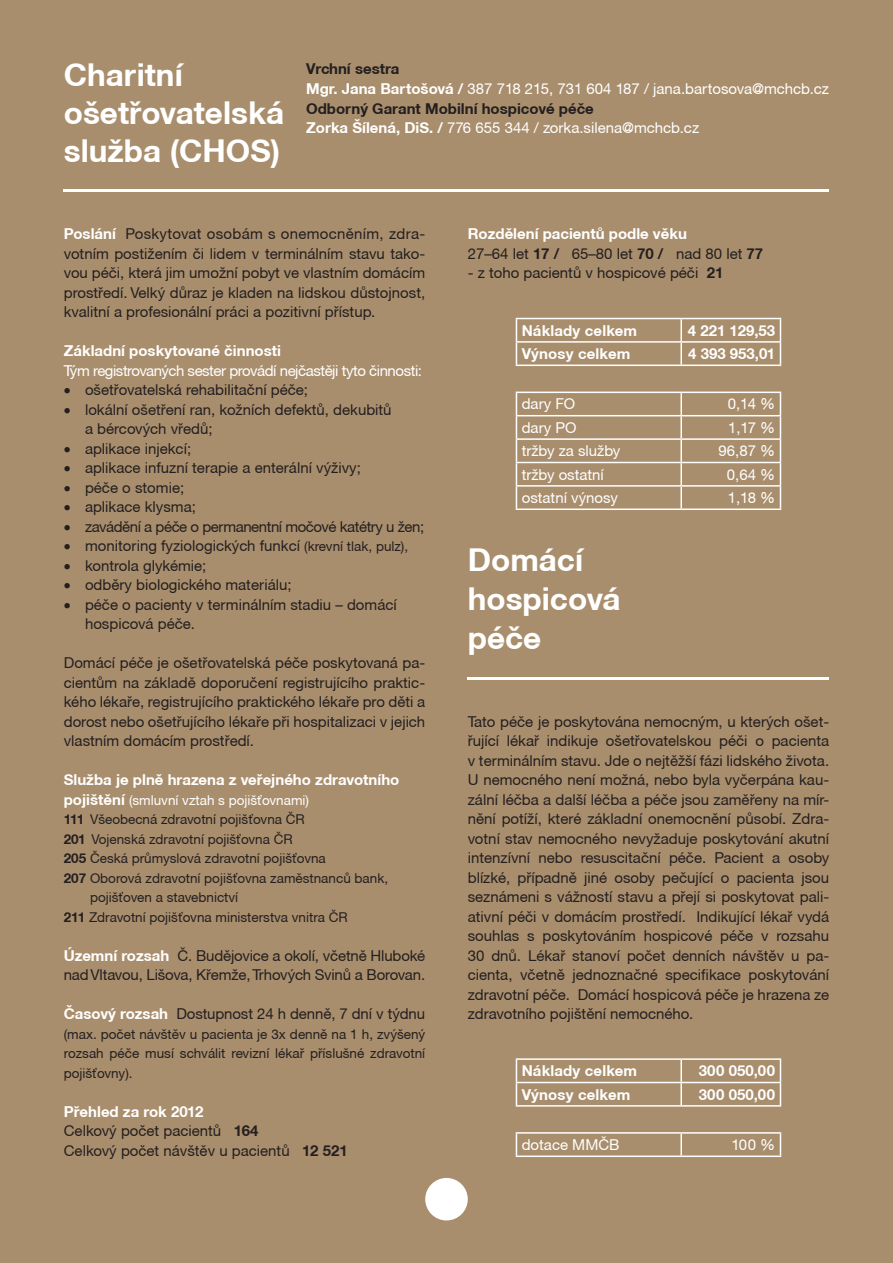
<style>
.page{position:relative;width:893px;height:1263px;background:#a98e6d}
.page>*{position:absolute;margin:0;border:0;box-sizing:border-box;transform-origin:0 0}
.t1{font:700 31.5px/39px "Helvetica Neue CE";color:#fff}
.t2{font:15px/19.5px "Helvetica Neue CE";color:#231f20}
.t3{font:15px/19.5px "Helvetica Neue CE";color:#fff}
.t4{font:700 15px/19.5px "Helvetica Neue CE";color:#fff}
.t5{font:15px "Helvetica Neue CE";letter-spacing:-.03em;color:#fff}
.t6{font:15px "Helvetica Neue CE";letter-spacing:-.03em;color:#231f20}
.t7{font:13.5px/19.5px "Helvetica Neue CE";color:#231f20;text-align:justify}
.t8{font:13.5px "Helvetica Neue CE";color:#fff}
.s1{font-weight:700;color:#231f20}
.s2{font-weight:700}
.s3{font-weight:700;color:#fff}
.s4{font-size:13.5px}
.s5{font-weight:700;font-size:15px}
.s6{font-weight:400;color:#231f20}
.s7{color:#231f20}
</style>
<div class="page">
<div style="left:425px;top:1178px;width:43px;height:42px;background:#fff;border-radius:50%"></div>
<hr style="left:516px;top:318px;width:165px;height:1px;background:#fff">
<hr style="left:681px;top:318px;width:100px;height:1px;background:#fff">
<hr style="left:680px;top:319px;width:2px;height:22px;background:#fff">
<hr style="left:516px;top:341px;width:166px;height:2px;background:#fff">
<svg style="left:516px;top:319px;width:1px;height:46px"></svg>
<hr style="left:680px;top:343px;width:2px;height:22px;background:#fff">
<hr style="left:516px;top:365px;width:166px;height:1px;background:#fff">
<hr style="left:682px;top:341px;width:99px;height:2px;background:#fff">
<svg style="left:780px;top:319px;width:1px;height:46px"></svg>
<hr style="left:682px;top:365px;width:99px;height:1px;background:#fff">
<hr style="left:516px;top:392px;width:165px;height:1px;background:#fff">
<hr style="left:681px;top:392px;width:100px;height:1px;background:#fff">
<hr style="left:516px;top:415px;width:165px;height:1px;background:#fff">
<hr style="left:681px;top:415px;width:100px;height:1px;background:#fff">
<hr style="left:516px;top:438px;width:165px;height:2px;background:#fff">
<hr style="left:681px;top:438px;width:100px;height:2px;background:#fff">
<hr style="left:516px;top:462px;width:165px;height:1px;background:#fff">
<hr style="left:681px;top:462px;width:100px;height:1px;background:#fff">
<hr style="left:516px;top:485px;width:165px;height:2px;background:#fff">
<svg style="left:516px;top:393px;width:1px;height:115px"></svg>
<hr style="left:681px;top:485px;width:100px;height:2px;background:#fff">
<svg style="left:780px;top:393px;width:1px;height:115px"></svg>
<hr style="left:516px;top:508px;width:165px;height:2px;background:#fff">
<hr style="left:681px;top:508px;width:100px;height:2px;background:#fff">
<hr style="left:680px;top:393px;width:2px;height:22px;background:#fff">
<hr style="left:680px;top:416px;width:2px;height:22px;background:#fff">
<hr style="left:680px;top:440px;width:2px;height:22px;background:#fff">
<hr style="left:680px;top:463px;width:2px;height:22px;background:#fff">
<hr style="left:680px;top:487px;width:2px;height:21px;background:#fff">
<hr style="left:64px;top:189px;width:765px;height:2px;background:#fff">
<hr style="left:516px;top:1058px;width:165px;height:2px;background:#fff">
<hr style="left:681px;top:1058px;width:100px;height:2px;background:#fff">
<hr style="left:680px;top:1060px;width:2px;height:22px;background:#fff">
<hr style="left:516px;top:1082px;width:166px;height:1px;background:#fff">
<svg style="left:516px;top:1060px;width:1px;height:45px"></svg>
<hr style="left:680px;top:1083px;width:2px;height:22px;background:#fff">
<hr style="left:516px;top:1105px;width:166px;height:2px;background:#fff">
<hr style="left:682px;top:1082px;width:99px;height:1px;background:#fff">
<svg style="left:780px;top:1060px;width:1px;height:45px"></svg>
<hr style="left:682px;top:1105px;width:99px;height:2px;background:#fff">
<hr style="left:516px;top:1132px;width:165px;height:2px;background:#fff">
<svg style="left:516px;top:1134px;width:1px;height:21px"></svg>
<hr style="left:681px;top:1132px;width:100px;height:2px;background:#fff">
<svg style="left:780px;top:1134px;width:1px;height:21px"></svg>
<hr style="left:516px;top:1155px;width:165px;height:2px;background:#fff">
<hr style="left:681px;top:1155px;width:100px;height:2px;background:#fff">
<hr style="left:680px;top:1134px;width:2px;height:21px;background:#fff">
<hr style="left:468px;top:678px;width:361px;height:2px;background:#fff">
<h1 class="t1" style="left:64px;top:57px;width:222px;line-height:37.8px">Charitní ošetřovatelská služba (CHOS)</h1>
<p class="t3" style="left:306px;top:60px;width:524px"><span class="s1">Vrchní sestra<br></span><span class="s2">Mgr. Jana Bartošová /</span> 387 718 215, 731 604 187 / jana.bartosova@mchcb.cz <span class="s1">Odborný Garant Mobilní hospicové péče<br></span><span class="s2">Zorka Šílená, DiS. /</span> 776 655 344 / zorka.silena@mchcb.cz</p>
<p class="t2" style="left:64px;top:224px;width:363px;text-align:justify"><span class="s3">Poslání</span> Poskytovat osobám s onemocněním, zdra&shy;votním postižením či lidem v terminálním stavu tako&shy;vou péči, která jim umožní pobyt ve vlastním domácím prostředí. Velký důraz je kladen na lidskou důstojnost, kvalitní a profesionální práci a pozitivní přístup.</p>
<p class="t4" style="left:64px;top:341px;width:219px">Základní poskytované činnosti</p>
<p class="t5" style="left:64px;top:361px;width:360px">Tým registrovaných sester provádí nejčastěji tyto činnosti:</p>
<p class="t2" style="left:64px;top:380px;width:246px">• ošetřovatelská rehabilitační péče;</p>
<p class="t2" style="left:85px;top:400px;width:308px;text-indent:-21px">• lokální ošetření ran, kožních defektů, dekubitů a bércových vředů;</p>
<p class="t2" style="left:64px;top:439px;width:129px">• aplikace injekcí;</p>
<p class="t2" style="left:64px;top:458px;width:299px">• aplikace infuzní terapie a enterální výživy;</p>
<p class="t2" style="left:64px;top:478px;width:122px">• péče o stomie;</p>
<p class="t2" style="left:64px;top:497px;width:134px">• aplikace klysma;</p>
<p class="t6" style="left:64px;top:517px;width:362px">• zavádění a péče o permanentní močové katétry u žen;</p>
<p class="t2" style="left:64px;top:536px;width:346px">• monitoring fyziologických funkcí <span class="s4">(krevní tlak, pulz),</span></p>
<p class="t2" style="left:64px;top:556px;width:144px">• kontrola glykémie;</p>
<p class="t2" style="left:64px;top:575px;width:229px">• odběry biologického materiálu;</p>
<p class="t2" style="left:85px;top:595px;width:313px;text-indent:-21px">• péče o pacienty v terminálním stadiu – domácí hospicová péče.</p>
<p class="t2" style="left:64px;top:653px;width:363px;text-align:justify">Domácí péče je ošetřovatelská péče poskytovaná pa&shy;cientům na základě doporučení registrujícího praktic&shy;kého lékaře, registrujícího praktického lékaře pro děti a dorost nebo ošetřujícího lékaře při hospitalizaci v jejich vlastním domácím prostředí.</p>
<p class="t4" style="left:64px;top:770px;width:337px">Služba je plně hrazena z veřejného zdravotního</p>
<p class="t8" style="left:64px;top:792px;width:247px"><span class="s5">pojištění</span> (smluvní vztah s pojišťovnami)</p>
<p class="t7" style="left:64px;top:810px;width:243px"><span class="s2">111</span> Všeobecná zdravotní pojišťovna ČR</p>
<p class="t7" style="left:64px;top:829px;width:231px"><span class="s2">201</span> Vojenská zdravotní pojišťovna ČR</p>
<p class="t7" style="left:64px;top:849px;width:264px"><span class="s2">205</span> Česká průmyslová zdravotní pojišťovna</p>
<p class="t7" style="left:64px;top:868px;width:326px"><span class="s2">207</span> Oborová zdravotní pojišťovna zaměstnanců bank,</p>
<p class="t7" style="left:90px;top:888px;width:150px">pojišťoven a stavebnictví</p>
<p class="t7" style="left:64px;top:907px;width:286px"><span class="s2">211</span> Zdravotní pojišťovna ministerstva vnitra ČR</p>
<p class="t2" style="left:64px;top:946px;width:363px"><span class="s3">Územní rozsah</span> Č. Budějovice a okolí, včetně Hluboké nad Vltavou, Lišova, Křemže, Trhových Svinů a Borovan.</p>
<p class="t2" style="left:64px;top:1004px;width:363px"><span class="s3">Časový rozsah</span> Dostupnost 24 h denně, 7 dní v týdnu</p>
<p class="t7" style="left:64px;top:1024px;width:363px">(max. počet návštěv u pacienta je 3x denně na 1 h, zvýšený rozsah péče musí schválit revizní lékař příslušné zdravotní pojišťovny).</p>
<p class="t2" style="left:64px;top:1102px;width:286px"><span class="s3">Přehled za rok 2012<br></span>Celkový počet pacientů <span class="s2">164<br></span>Celkový počet návštěv u pacientů <span class="s2">12 521</span></p>
<p class="t4" style="left:468px;top:224px;width:297px">Rozdělení pacientů podle věku<br><span class="s6">27–64 let</span> <span class="s7">17 /</span> <span class="s6">65–80 let</span> <span class="s7">70 /</span> <span class="s6">nad 80 let</span> <span class="s7">77</span></p>
<p class="t2" style="left:468px;top:263px;width:257px">- z toho pacientů v hospicové péči <span class="s2">21</span></p>
<p class="t4" style="left:522px;top:321px;width:117px">Náklady celkem</p>
<p class="t4" style="left:688px;top:321px;width:89px">4 221 129,53</p>
<p class="t4" style="left:522px;top:344px;width:110px">Výnosy celkem</p>
<p class="t4" style="left:688px;top:344px;width:88px">4 393 953,01</p>
<p class="t3" style="left:522px;top:394px;width:55px">dary FO</p>
<p class="t3" style="left:728px;top:394px;width:49px">0,14 %</p>
<p class="t3" style="left:522px;top:418px;width:56px">dary PO</p>
<p class="t3" style="left:728px;top:418px;width:49px">1,17 %</p>
<p class="t3" style="left:522px;top:441px;width:100px">tržby za služby</p>
<p class="t3" style="left:718px;top:441px;width:58px">96,87 %</p>
<p class="t3" style="left:522px;top:465px;width:84px">tržby ostatní</p>
<p class="t3" style="left:727px;top:465px;width:50px">0,64 %</p>
<p class="t3" style="left:522px;top:488px;width:98px">ostatní výnosy</p>
<p class="t3" style="left:728px;top:488px;width:49px">1,18 %</p>
<h1 class="t1" style="left:468px;top:540px;width:154px">Domácí hospicová péče</h1>
<p class="t2" style="left:468px;top:712px;width:363px;text-align:justify">Tato péče je poskytována nemocným, u kterých ošet&shy;řující lékař indikuje ošetřovatelskou péči o pacienta v terminálním stavu. Jde o nejtěžší fázi lidského života.<br>U nemocného není možná, nebo byla vyčerpána kau&shy;zální léčba a další léčba a péče jsou zaměřeny na mír&shy;nění potíží, které základní onemocnění působí. Zdra&shy;votní stav nemocného nevyžaduje poskytování akutní intenzívní nebo resuscitační péče. Pacient a osoby blízké, případně jiné osoby pečující o pacienta jsou seznámeni s vážností stavu a přejí si poskytovat pali&shy;ativní péči v domácím prostředí. Indikující lékař vydá souhlas s poskytováním hospicové péče v rozsahu 30 dnů. Lékař stanoví počet denních návštěv u pa&shy;cienta, včetně jednoznačné specifikace poskytování zdravotní péče. Domácí hospicová péče je hrazena ze zdravotního pojištění nemocného.</p>
<p class="t4" style="left:522px;top:1061px;width:117px">Náklady celkem</p>
<p class="t4" style="left:699px;top:1061px;width:78px">300 050,00</p>
<p class="t4" style="left:522px;top:1085px;width:110px">Výnosy celkem</p>
<p class="t4" style="left:699px;top:1085px;width:78px">300 050,00</p>
<p class="t3" style="left:522px;top:1135px;width:99px">dotace MMČB</p>
<p class="t3" style="left:731px;top:1135px;width:45px">100 %</p>
</div>
